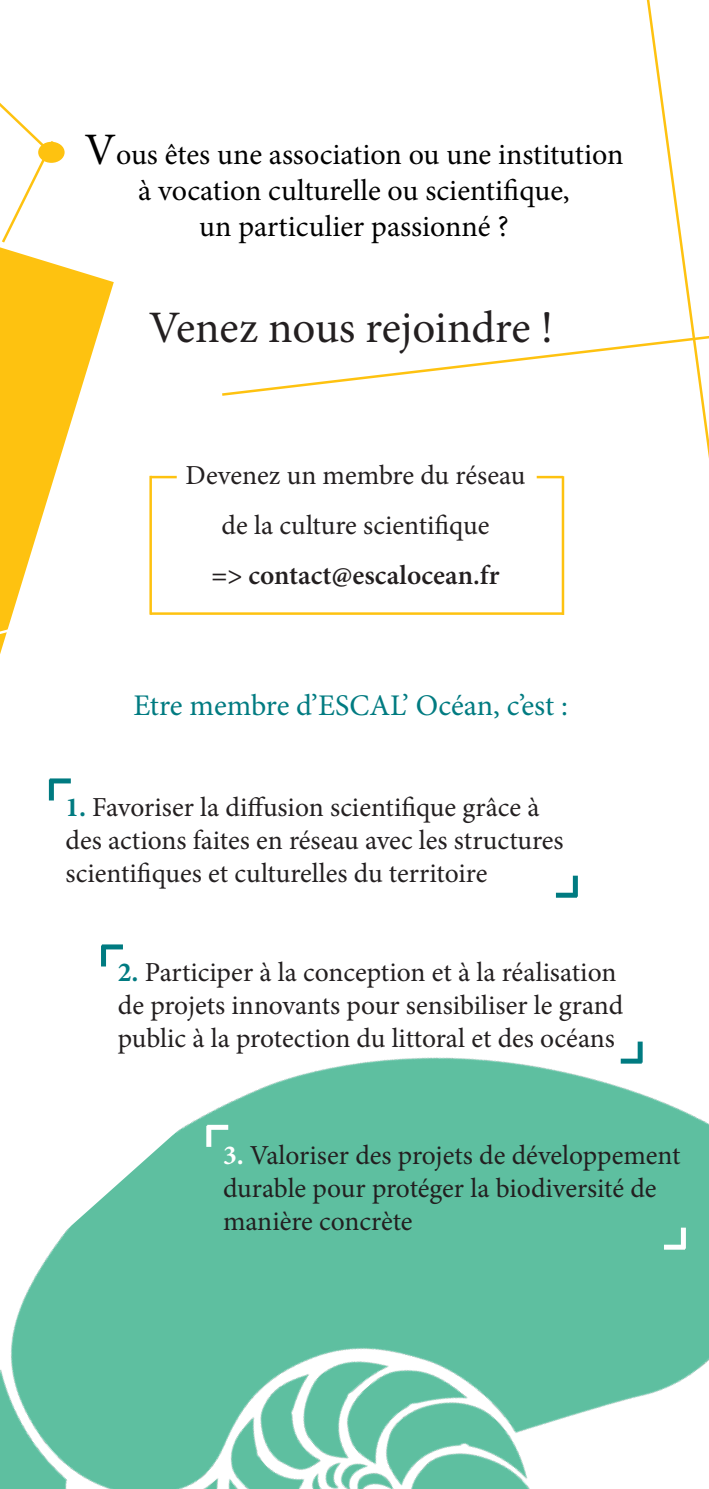
<style>
.page{position:relative;width:709px;height:1489px;background:#fff}
.page>*{position:absolute;margin:0;border:0;box-sizing:border-box;transform-origin:0 0}
.t1{font:45px "Minion Pro";letter-spacing:-.005em;color:#231f20}
.t2{font:30px/36px "Minion Pro";color:#000;text-align:center}
.t3{font:30px "Minion Pro";color:#007b81}
.t4{font:27.5px/33px "Minion Pro";color:#231f20}
.t5{font:600 27.5px "Minion Pro";color:#231f20}
.s1{font-size:45px}
.s2{font-weight:700;color:#007b81}
.s3{font-weight:700;color:#fff}
</style>
<div class="page">
<svg style="left:0;top:247px;width:114px;height:361px;fill:#fec210"></svg>
<svg style="left:0;top:608px;width:15px;height:46px"></svg>
<img style="left:0;top:876px;width:709px;height:612px">
<svg style="left:646px;top:0;width:63px;height:459px"></svg>
<svg style="left:222px;top:328px;width:487px;height:69px"></svg>
<div style="left:49px;top:779px;width:5px;height:21px;background:#007b81"></div>
<div style="left:50px;top:778px;width:21px;height:5px;background:#007b81"></div>
<div style="left:101px;top:945px;width:5px;height:21px;background:#007b81"></div>
<div style="left:102px;top:944px;width:21px;height:5px;background:#007b81"></div>
<div style="left:637px;top:1041px;width:5px;height:21px;background:#007b81"></div>
<div style="left:620px;top:1058px;width:21px;height:5px;background:#007b81"></div>
<div style="left:206px;top:1125px;width:5px;height:21px;background:#fff"></div>
<div style="left:207px;top:1124px;width:21px;height:5px;background:#fff"></div>
<div style="left:681px;top:1227px;width:5px;height:21px;background:#fff"></div>
<div style="left:664px;top:1244px;width:21px;height:5px;background:#fff"></div>
<hr style="left:150px;top:476px;width:27px;height:2px;background:#fec210">
<hr style="left:150px;top:612px;width:412px;height:3px;background:#fec210">
<hr style="left:149px;top:476px;width:3px;height:138px;background:#fec210">
<hr style="left:561px;top:476px;width:3px;height:139px;background:#fec210">
<hr style="left:536px;top:476px;width:27px;height:2px;background:#fec210">
<div style="left:38px;top:142px;width:27px;height:21px;background:#fec210;border-radius:50%"></div>
<svg style="left:0;top:103px;width:56px;height:140px"></svg>
<div style="left:573px;top:875px;width:5px;height:21px;background:#007b81"></div>
<div style="left:556px;top:892px;width:21px;height:5px;background:#007b81"></div>
<p class="t2" style="left:84px;top:139px;width:540px"><span class="s1">V</span>ous êtes une association ou une institution à vocation culturelle ou scientifique,<br>un particulier passionné ?</p>
<h1 class="t1" style="left:149px;top:309px;width:406px">Venez nous rejoindre !</h1>
<p class="t4" style="left:186px;top:453px;width:341px;line-height:50px;text-align:center">Devenez un membre du réseau de la culture scientifique</p>
<p class="t5" style="left:211px;top:565px;width:290px">=&gt; contact@escalocean.fr</p>
<p class="t3" style="left:133px;top:693px;width:436px">Etre membre d’ESCAL’ Océan, c’est :</p>
<p class="t4" style="left:65px;top:793px;width:499px"><span class="s2">1.</span> Favoriser la diffusion scientifique grâce à des actions faites en réseau avec les structures scientifiques et culturelles du territoire</p>
<p class="t4" style="left:118px;top:957px;width:507px"><span class="s2">2.</span> Participer à la conception et à la réalisation de projets innovants pour sensibiliser le grand public à la protection du littoral et des océans</p>
<p class="t4" style="left:223px;top:1141px;width:459px"><span class="s3">3.</span> Valoriser des projets de développement durable pour protéger la biodiversité de manière concrète</p>
</div>
